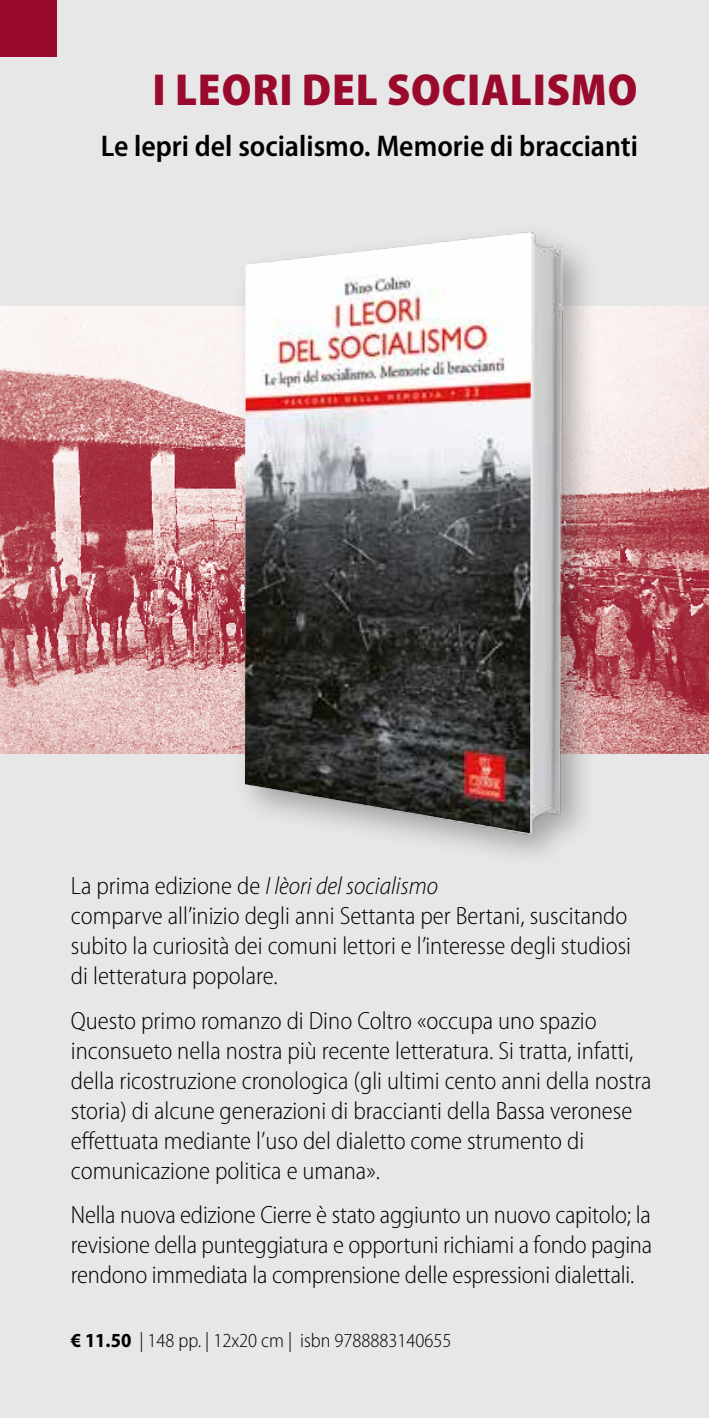
<style>
.page{position:relative;width:709px;height:1418px;background:#fff}
.page>*{position:absolute;margin:0;border:0;box-sizing:border-box;transform-origin:0 0}
.t1{font:900 semi-condensed 45px "Myriad Pro";letter-spacing:.02em;color:#990a2d}
.t2{font:600 semi-condensed 30px "Myriad Pro";color:#000}
.t3{font:300 semi-condensed 25px/30px "Myriad Pro";color:#000}
.t4{font:300 semi-condensed 20px "Myriad Pro";color:#000}
.s1{font-style:italic}
.s2{font-weight:700}
</style>
<div class="page">
<div style="left:0;top:0;width:709px;height:1417px;background:#e7e7e7"></div>
<div style="left:0;top:0;width:57px;height:57px;background:#990a2d"></div>
<img style="left:0;top:306px;width:709px;height:447px">
<img style="left:208px;top:232px;width:409px;height:623px">
<img style="left:245px;top:232px;width:286px;height:601px">
<h1 class="t1" style="left:152px;top:64px;width:486px">I LEORI DEL SOCIALISMO</h1>
<p class="t2" style="left:101px;top:129px;width:539px">Le lepri del socialismo. Memorie di braccianti</p>
<p class="t3" style="left:71px;top:871px;width:561px">La prima edizione de <span class="s1">I lèori del socialismo<br></span>comparve all’inizio degli anni Settanta per Bertani, suscitando subito la curiosità dei comuni lettori e l’interesse degli studiosi di letteratura popolare.</p>
<p class="t3" style="left:71px;top:1005px;width:582px">Questo primo romanzo di Dino Coltro «occupa uno spazio inconsueto nella nostra più recente letteratura. Si tratta, infatti, della ricostruzione cronologica (gli ultimi cento anni della nostra storia) di alcune generazioni di braccianti della Bassa veronese effettuata mediante l’uso del dialetto come strumento di comunicazione politica e umana».</p>
<p class="t3" style="left:71px;top:1199px;width:583px;text-align:justify">Nella nuova edizione Cierre è stato aggiunto un nuovo capitolo; la revisione della punteggiatura e opportuni richiami a fondo pagina rendono immediata la comprensione delle espressioni dialettali.</p>
<p class="t4" style="left:71px;top:1329px;width:382px"><span class="s2">€ 11.50</span> | 148 pp. | 12x20 cm | isbn 9788883140655</p>
</div>
